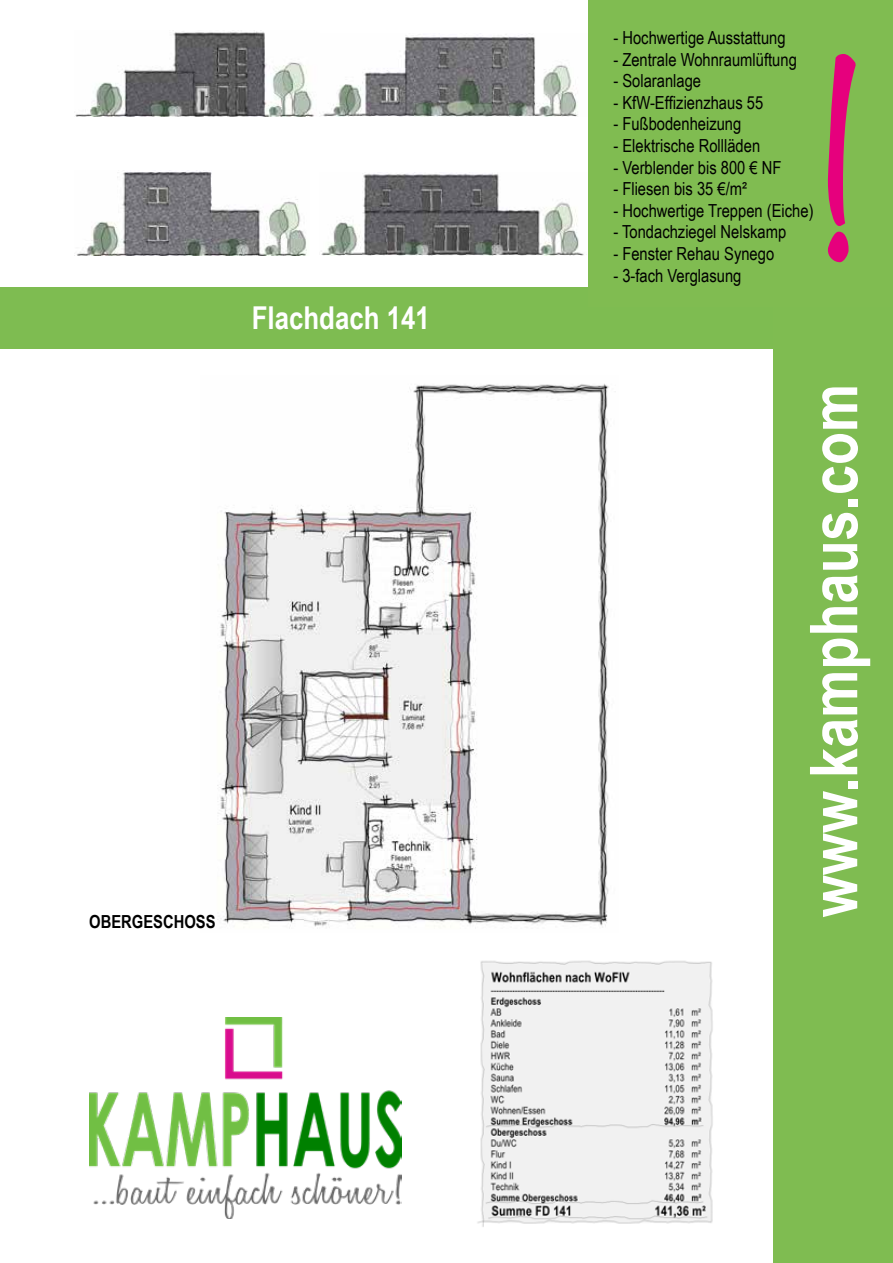
<style>
.page{position:relative;width:893px;height:1263px;background:#fff}
.page>*{position:absolute;margin:0;border:0;box-sizing:border-box;transform-origin:0 0}
.t1{font:600 309px "Honey Script";color:#e6007d}
.t2{font:700 66px "Arial Narrow";color:#fff}
.t3{font:700 31.5px "Arial Narrow";color:#fff}
.t4{font:18px "Arial Narrow";color:#000}
.t5{font:700 18px "Arial Narrow";color:#000}
</style>
<div class="page">
<div style="left:0;top:287px;width:893px;height:62px;background:#7ebc51"></div>
<img style="left:89px;top:1017px;width:313px;height:201px">
<img style="left:477px;top:960px;width:236px;height:267px">
<div style="left:773px;top:0;width:120px;height:1263px;background:#7fbc51"></div>
<img style="left:217px;top:383px;width:392px;height:545px">
<img style="left:75px;top:31px;width:239px;height:85px">
<img style="left:321px;top:34px;width:268px;height:82px">
<img style="left:74px;top:170px;width:233px;height:86px">
<img style="left:321px;top:173px;width:268px;height:83px">
<div style="left:589px;top:0;width:304px;height:306px;background:#80bc51"></div>
<h3 class="t3" style="left:252px;top:294px;width:180px">Flachdach 141</h3>
<p class="t5" style="left:89px;top:908px;width:128px">OBERGESCHOSS</p>
<p class="t4" style="left:613px;top:25px;width:174px">- Hochwertige Ausstattung</p>
<p class="t4" style="left:613px;top:46px;width:185px">- Zentrale Wohnraumlüftung</p>
<p class="t4" style="left:613px;top:68px;width:89px">- Solaranlage</p>
<p class="t4" style="left:613px;top:89px;width:151px">- KfW-Effizienzhaus 55</p>
<p class="t4" style="left:613px;top:111px;width:129px">- Fußbodenheizung</p>
<p class="t4" style="left:613px;top:133px;width:148px">- Elektrische Rollläden</p>
<p class="t4" style="left:613px;top:154px;width:170px">- Verblender bis 800 € NF</p>
<p class="t4" style="left:613px;top:176px;width:135px">- Fliesen bis 35 €/m²</p>
<p class="t4" style="left:613px;top:197px;width:202px">- Hochwertige Treppen (Eiche)</p>
<p class="t4" style="left:613px;top:219px;width:174px">- Tondachziegel Nelskamp</p>
<p class="t4" style="left:613px;top:241px;width:162px">- Fenster Rehau Synego</p>
<p class="t4" style="left:613px;top:262px;width:130px">- 3-fach Verglasung</p>
<h1 class="t1" style="left:806px;top:-26px;width:52px">!</h1>
<h2 class="t2" style="left:784px;top:917px;width:535px;rotate:-90deg">www.kamphaus.com</h2>
</div>
